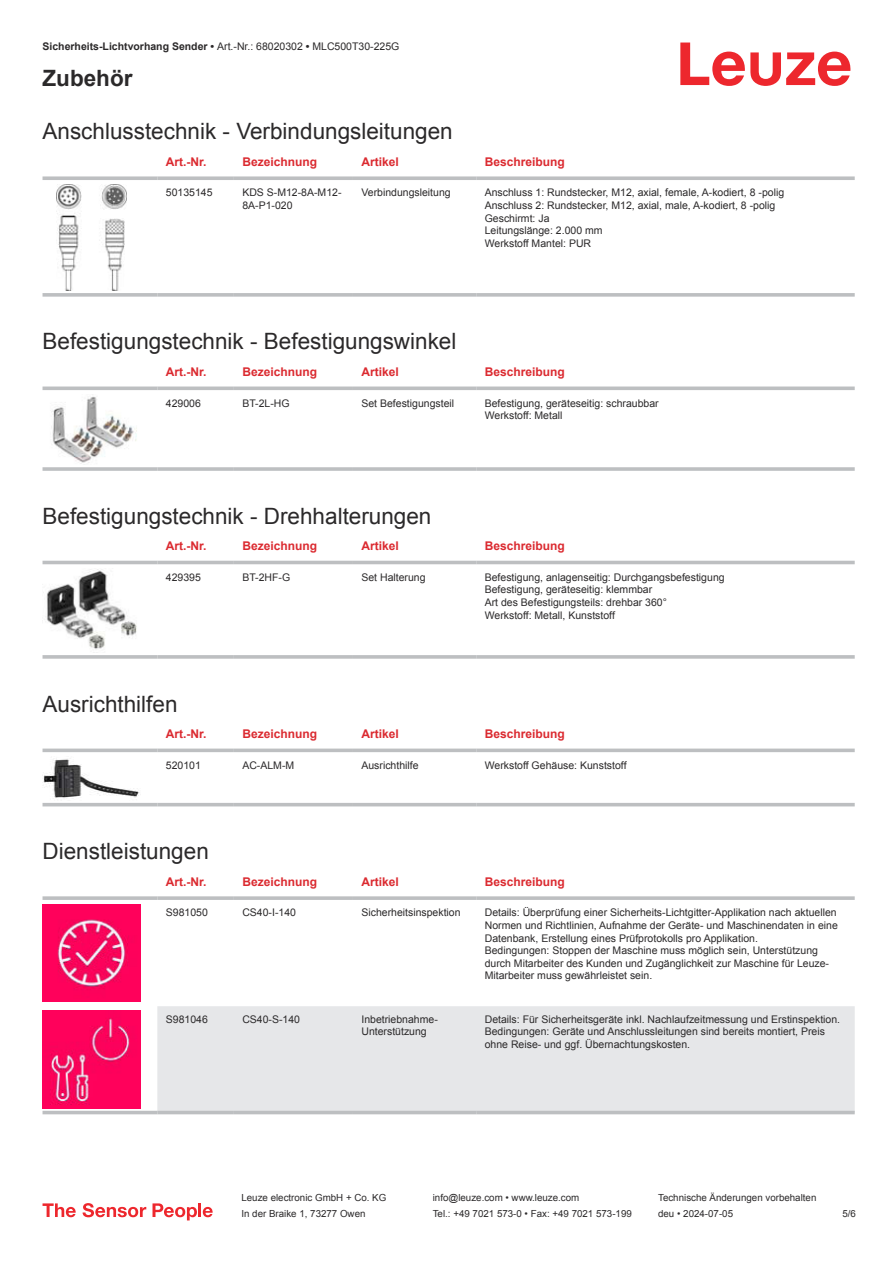
<style>
.page{position:relative;width:893px;height:1263px;background:#fff}
.page>*{position:absolute;margin:0;border:0;box-sizing:border-box;transform-origin:0 0}
.t1{font:22.5px "Arial";color:#2b292a}
.t2{font:700 22.5px "Arial";color:#2b292a}
.t3{font:700 12px "Arial";color:#db2a30}
.t4{font:10.5px/12.6px "Arial";color:#2b292a}
.t5{font:700 10.5px "Arial";color:#2b292a}
.t6{font:9.75px "Arial";color:#2b292a}
.s1{font-weight:400}
</style>
<div class="page">
<svg style="left:680px;top:43px;width:170px;height:43px"></svg>
<svg style="left:43px;top:176px;width:114px;height:4px"></svg>
<svg style="left:157px;top:176px;width:77px;height:4px"></svg>
<svg style="left:234px;top:176px;width:119px;height:4px"></svg>
<svg style="left:353px;top:176px;width:123px;height:4px"></svg>
<svg style="left:476px;top:176px;width:379px;height:4px;background:#c4c6c8"></svg>
<svg style="left:43px;top:293px;width:114px;height:4px"></svg>
<svg style="left:157px;top:293px;width:77px;height:4px"></svg>
<svg style="left:234px;top:293px;width:119px;height:4px"></svg>
<svg style="left:353px;top:293px;width:123px;height:4px"></svg>
<svg style="left:476px;top:293px;width:379px;height:4px;background:#c3c5c7"></svg>
<img style="left:56px;top:184px;width:70px;height:107px">
<svg style="left:43px;top:386px;width:114px;height:4px"></svg>
<svg style="left:157px;top:386px;width:77px;height:4px"></svg>
<svg style="left:234px;top:386px;width:119px;height:4px"></svg>
<svg style="left:353px;top:386px;width:123px;height:4px"></svg>
<svg style="left:476px;top:386px;width:379px;height:4px;background:#c5c7c9"></svg>
<hr style="left:43px;top:467px;width:114px;height:4px;background:#bdbfc1">
<hr style="left:157px;top:467px;width:77px;height:4px;background:#c8cacc">
<hr style="left:234px;top:467px;width:119px;height:4px;background:#c3c5c7">
<hr style="left:353px;top:467px;width:123px;height:4px;background:#bdbfc1">
<hr style="left:476px;top:467px;width:379px;height:4px;background:#c8cacc">
<img style="left:51px;top:394px;width:86px;height:70px">
<div style="left:43px;top:560px;width:812px;height:5px;background:#ececed"></div>
<hr style="left:43px;top:561px;width:114px;height:3px;background:#bdbfc1">
<hr style="left:157px;top:561px;width:77px;height:3px;background:#bdbfc1">
<hr style="left:234px;top:561px;width:119px;height:3px;background:#bdbfc1">
<hr style="left:353px;top:561px;width:123px;height:3px;background:#bdbfc1">
<hr style="left:476px;top:561px;width:379px;height:3px;background:#bdbfc1">
<svg style="left:43px;top:655px;width:114px;height:4px"></svg>
<svg style="left:157px;top:655px;width:77px;height:4px"></svg>
<svg style="left:234px;top:655px;width:119px;height:4px"></svg>
<svg style="left:353px;top:655px;width:123px;height:4px"></svg>
<svg style="left:476px;top:655px;width:379px;height:4px;background:#c3c5c7"></svg>
<img style="left:43px;top:569px;width:94px;height:84px">
<svg style="left:43px;top:752px;width:812px;height:55px"></svg>
<svg style="left:43px;top:748px;width:114px;height:4px"></svg>
<svg style="left:157px;top:748px;width:77px;height:4px"></svg>
<svg style="left:234px;top:748px;width:119px;height:4px"></svg>
<svg style="left:353px;top:748px;width:123px;height:4px"></svg>
<svg style="left:476px;top:748px;width:379px;height:4px;background:#c6c8c9"></svg>
<hr style="left:43px;top:803px;width:114px;height:3px;background:#bdbfc1">
<hr style="left:157px;top:803px;width:77px;height:3px;background:#bdbfc1">
<hr style="left:234px;top:803px;width:119px;height:3px;background:#bdbfc1">
<hr style="left:353px;top:803px;width:123px;height:3px;background:#bdbfc1">
<hr style="left:476px;top:803px;width:379px;height:3px;background:#bdbfc1">
<img style="left:43px;top:756px;width:97px;height:44px">
<svg style="left:43px;top:904px;width:812px;height:211px"></svg>
<div style="left:157px;top:1006px;width:698px;height:105px;background:#e6e7e9"></div>
<svg style="left:43px;top:896px;width:114px;height:4px"></svg>
<svg style="left:157px;top:896px;width:77px;height:4px"></svg>
<svg style="left:234px;top:896px;width:119px;height:4px"></svg>
<svg style="left:353px;top:896px;width:123px;height:4px"></svg>
<svg style="left:476px;top:896px;width:379px;height:4px;background:#c3c5c7"></svg>
<hr style="left:43px;top:1111px;width:114px;height:3px;background:#bdbfc1">
<hr style="left:157px;top:1111px;width:77px;height:3px;background:#bdbfc1">
<hr style="left:234px;top:1111px;width:119px;height:3px;background:#bdbfc1">
<hr style="left:353px;top:1111px;width:123px;height:3px;background:#bdbfc1">
<hr style="left:476px;top:1111px;width:379px;height:3px;background:#bdbfc1">
<img style="left:43px;top:904px;width:97px;height:98px">
<img style="left:43px;top:1010px;width:97px;height:98px">
<svg style="left:43px;top:1203px;width:33px;height:14px"></svg>
<svg style="left:83px;top:1203px;width:63px;height:14px"></svg>
<svg style="left:153px;top:1203px;width:44px;height:17px"></svg>
<hr style="left:198px;top:1203px;width:3px;height:14px;background:#ed272d">
<svg style="left:203px;top:1207px;width:10px;height:10px"></svg>
<p class="t5" style="left:43px;top:43px;width:358px">Sicherheits-Lichtvorhang Sender • <span class="s1">Art.-Nr.: 68020302</span> • <span class="s1">MLC500T30-225G</span></p>
<h1 class="t2" style="left:43px;top:70px;width:92px">Zubehör</h1>
<h1 class="t1" style="left:43px;top:123px;width:412px">Anschlusstechnik - Verbindungsleitungen</h1>
<p class="t3" style="left:166px;top:157px;width:42px">Art.-Nr.</p>
<p class="t3" style="left:242px;top:157px;width:76px">Bezeichnung</p>
<p class="t3" style="left:361px;top:157px;width:39px">Artikel</p>
<p class="t3" style="left:485px;top:157px;width:82px">Beschreibung</p>
<p class="t4" style="left:166px;top:187px;width:48px">50135145</p>
<p class="t4" style="left:242px;top:187px;width:101px">KDS S-M12-8A-M12-<br>8A-P1-020</p>
<p class="t4" style="left:361px;top:187px;width:91px">Verbindungsleitung</p>
<p class="t4" style="left:485px;top:187px;width:301px">Anschluss 1: Rundstecker, M12, axial, female, A-kodiert, 8 -polig Anschluss 2: Rundstecker, M12, axial, male, A-kodiert, 8 -polig Geschirmt: Ja<br>Leitungslänge: 2.000 mm<br>Werkstoff Mantel: PUR</p>
<h1 class="t1" style="left:43px;top:333px;width:415px">Befestigungstechnik - Befestigungswinkel</h1>
<p class="t3" style="left:166px;top:367px;width:42px">Art.-Nr.</p>
<p class="t3" style="left:242px;top:367px;width:76px">Bezeichnung</p>
<p class="t3" style="left:361px;top:367px;width:39px">Artikel</p>
<p class="t3" style="left:485px;top:367px;width:82px">Beschreibung</p>
<p class="t4" style="left:166px;top:397px;width:37px">429006</p>
<p class="t4" style="left:242px;top:397px;width:49px">BT-2L-HG</p>
<p class="t4" style="left:361px;top:397px;width:94px">Set Befestigungsteil</p>
<p class="t4" style="left:485px;top:397px;width:175px">Befestigung, geräteseitig: schraubbar<br>Werkstoff: Metall</p>
<h1 class="t1" style="left:43px;top:507px;width:390px">Befestigungstechnik - Drehhalterungen</h1>
<p class="t3" style="left:166px;top:541px;width:42px">Art.-Nr.</p>
<p class="t3" style="left:242px;top:541px;width:76px">Bezeichnung</p>
<p class="t3" style="left:361px;top:541px;width:39px">Artikel</p>
<p class="t3" style="left:485px;top:541px;width:82px">Beschreibung</p>
<p class="t4" style="left:166px;top:572px;width:37px">429395</p>
<p class="t4" style="left:242px;top:572px;width:49px">BT-2HF-G</p>
<p class="t4" style="left:361px;top:572px;width:66px">Set Halterung</p>
<p class="t4" style="left:485px;top:572px;width:241px">Befestigung, anlagenseitig: Durchgangsbefestigung Befestigung, geräteseitig: klemmbar<br>Art des Befestigungsteils: drehbar 360°<br>Werkstoff: Metall, Kunststoff</p>
<h1 class="t1" style="left:43px;top:695px;width:137px">Ausrichthilfen</h1>
<p class="t3" style="left:166px;top:729px;width:42px">Art.-Nr.</p>
<p class="t3" style="left:242px;top:729px;width:76px">Bezeichnung</p>
<p class="t3" style="left:361px;top:729px;width:39px">Artikel</p>
<p class="t3" style="left:485px;top:729px;width:82px">Beschreibung</p>
<p class="t4" style="left:166px;top:759px;width:37px">520101</p>
<p class="t4" style="left:242px;top:759px;width:53px">AC-ALM-M</p>
<p class="t4" style="left:361px;top:759px;width:59px">Ausrichthilfe</p>
<p class="t4" style="left:485px;top:759px;width:143px">Werkstoff Gehäuse: Kunststoff</p>
<h1 class="t1" style="left:43px;top:843px;width:168px">Dienstleistungen</h1>
<p class="t3" style="left:166px;top:877px;width:42px">Art.-Nr.</p>
<p class="t3" style="left:242px;top:877px;width:76px">Bezeichnung</p>
<p class="t3" style="left:361px;top:877px;width:39px">Artikel</p>
<p class="t3" style="left:485px;top:877px;width:82px">Beschreibung</p>
<p class="t4" style="left:166px;top:907px;width:44px">S981050</p>
<p class="t4" style="left:242px;top:907px;width:55px">CS40-I-140</p>
<p class="t4" style="left:361px;top:907px;width:101px">Sicherheitsinspektion</p>
<p class="t4" style="left:485px;top:907px;width:355px">Details: Überprüfung einer Sicherheits-Lichtgitter-Applikation nach aktuellen Normen und Richtlinien, Aufnahme der Geräte- und Maschinendaten in eine Datenbank, Erstellung eines Prüfprotokolls pro Applikation.<br>Bedingungen: Stoppen der Maschine muss möglich sein, Unterstützung durch Mitarbeiter des Kunden und Zugänglichkeit zur Maschine für Leuze-Mitarbeiter muss gewährleistet sein.</p>
<p class="t4" style="left:166px;top:1014px;width:44px">S981046</p>
<p class="t4" style="left:242px;top:1014px;width:59px">CS40-S-140</p>
<p class="t4" style="left:361px;top:1014px;width:78px">Inbetriebnahme-<br>Unterstützung</p>
<p class="t4" style="left:485px;top:1014px;width:357px">Details: Für Sicherheitsgeräte inkl. Nachlaufzeitmessung und Erstinspektion.<br>Bedingungen: Geräte und Anschlussleitungen sind bereits montiert, Preis ohne Reise- und ggf. Übernachtungskosten.</p>
<p class="t6" style="left:241px;top:1194px;width:146px">Leuze electronic GmbH + Co. KG</p>
<p class="t6" style="left:433px;top:1194px;width:148px">info@leuze.com • www.leuze.com</p>
<p class="t6" style="left:658px;top:1194px;width:160px">Technische Änderungen vorbehalten</p>
<p class="t6" style="left:241px;top:1210px;width:126px">In der Braike 1, 73277 Owen</p>
<p class="t6" style="left:433px;top:1210px;width:201px">Tel.: +49 7021 573-0 • Fax: +49 7021 573-199</p>
<p class="t6" style="left:658px;top:1210px;width:76px">deu • 2024-07-05</p>
<p class="t6" style="left:842px;top:1210px;width:15px">5 /6</p>
</div>
